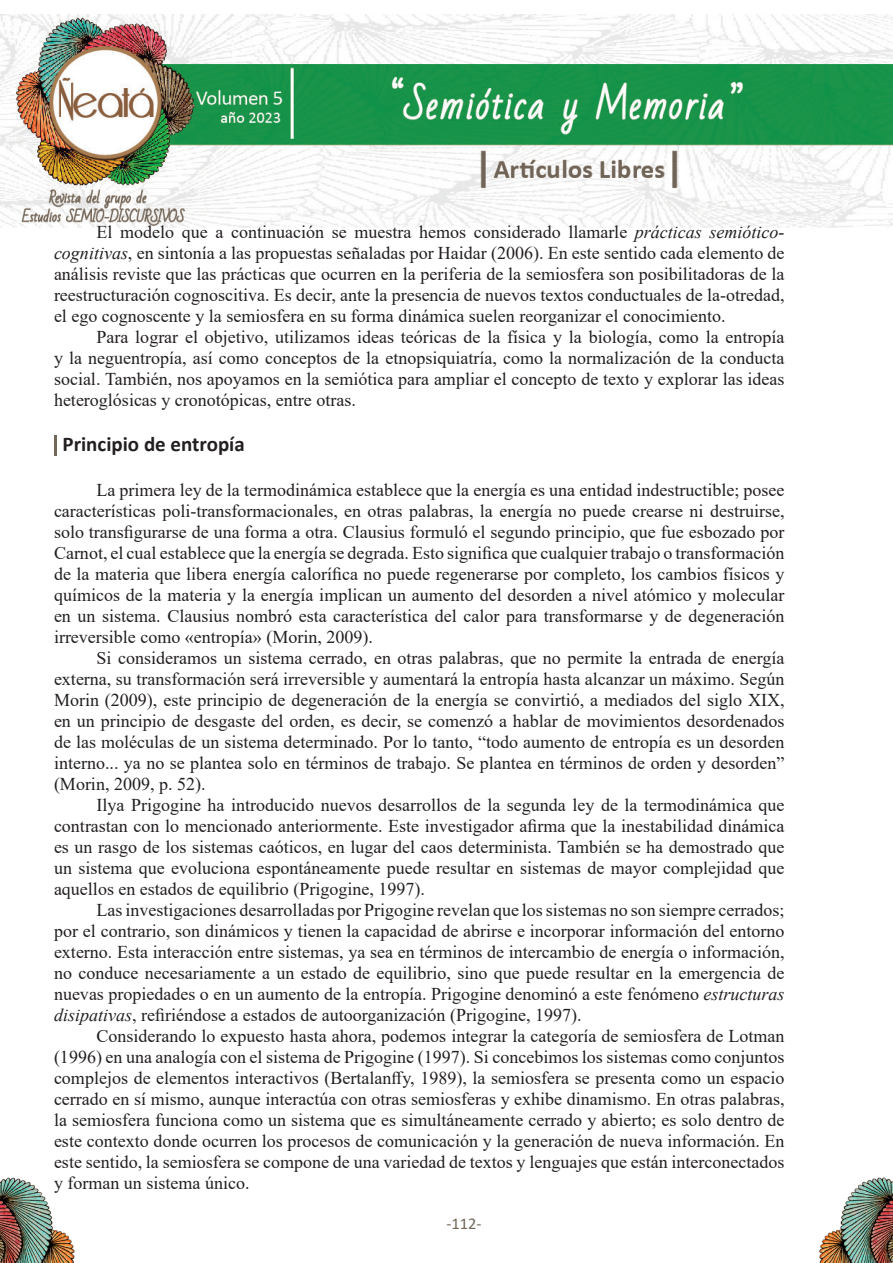
<style>
.page{position:relative;width:893px;height:1263px;background:#fff}
.page>*{position:absolute;margin:0;border:0;box-sizing:border-box;transform-origin:0 0}
.sub-titulos{font:700 21px "Calibri";color:#231f20}
.parrafo_general{font:18px/21px "Times New Roman";color:#231f20;text-align:justify}
.t1{font:16.5px "Calibri";color:#72685a}
.s1{font-style:italic}
</style>
<div class="page">
<img style="left:819px;top:1178px;width:74px;height:85px">
<img style="left:0;top:1178px;width:75px;height:85px">
<img style="left:0;top:15px;width:893px;height:212px">
<hr style="left:54px;top:435px;width:3px;height:20px;background:#72685a">
<p class="parrafo_general" style="left:54px;top:221px;width:732px;text-indent:43px">El modelo que a continuación se muestra hemos considerado llamarle <span class="s1">prácticas semiótico&shy;cognitivas</span>, en sintonía a las propuestas señaladas por Haidar (2006). En este sentido cada elemento de análisis reviste que las prácticas que ocurren en la periferia de la semiosfera son posibilitadoras de la reestructuración cognoscitiva. Es decir, ante la presencia de nuevos textos conductuales de la-otredad, el ego cognoscente y la semiosfera en su forma dinámica suelen reorganizar el conocimiento.</p>
<p class="parrafo_general" style="left:54px;top:326px;width:732px;text-indent:43px">Para lograr el objetivo, utilizamos ideas teóricas de la física y la biología, como la entropía y la neguentropía, así como conceptos de la etnopsiquiatría, como la normalización de la conducta social. También, nos apoyamos en la semiótica para ampliar el concepto de texto y explorar las ideas heteroglósicas y cronotópicas, entre otras.</p>
<p class="sub-titulos" style="left:63px;top:429px;width:184px">Principio de entropía</p>
<p class="parrafo_general" style="left:54px;top:479px;width:732px;text-indent:43px">La primera ley de la termodinámica establece que la energía es una entidad indestructible; posee características poli-transformacionales, en otras palabras, la energía no puede crearse ni destruirse, solo transfigurarse de una forma a otra. Clausius formuló el segundo principio, que fue esbozado por Carnot, el cual establece que la energía se degrada. Esto significa que cualquier trabajo o transformación de la materia que libera energía calorífica no puede regenerarse por completo, los cambios físicos y químicos de la materia y la energía implican un aumento del desorden a nivel atómico y molecular en un sistema. Clausius nombró esta característica del calor para transformarse y de degeneración irreversible como «entropía» (Morin, 2009).</p>
<p class="parrafo_general" style="left:54px;top:647px;width:732px;text-indent:43px">Si consideramos un sistema cerrado, en otras palabras, que no permite la entrada de energía externa, su transformación será irreversible y aumentará la entropía hasta alcanzar un máximo. Según Morin (2009), este principio de degeneración de la energía se convirtió, a mediados del siglo XIX, en un principio de desgaste del orden, es decir, se comenzó a hablar de movimientos desordenados de las moléculas de un sistema determinado. Por lo tanto, “todo aumento de entropía es un desorden interno... ya no se plantea solo en términos de trabajo. Se plantea en términos de orden y desorden” (Morin, 2009, p. 52).</p>
<p class="parrafo_general" style="left:54px;top:794px;width:732px;text-indent:43px">Ilya Prigogine ha introducido nuevos desarrollos de la segunda ley de la termodinámica que contrastan con lo mencionado anteriormente. Este investigador afirma que la inestabilidad dinámica es un rasgo de los sistemas caóticos, en lugar del caos determinista. También se ha demostrado que un sistema que evoluciona espontáneamente puede resultar en sistemas de mayor complejidad que aquellos en estados de equilibrio (Prigogine, 1997).</p>
<p class="parrafo_general" style="left:54px;top:899px;width:732px;text-indent:43px">Las investigaciones desarrolladas por Prigogine revelan que los sistemas no son siempre cerrados; por el contrario, son dinámicos y tienen la capacidad de abrirse e incorporar información del entorno externo. Esta interacción entre sistemas, ya sea en términos de intercambio de energía o información, no conduce necesariamente a un estado de equilibrio, sino que puede resultar en la emergencia de nuevas propiedades o en un aumento de la entropía. Prigogine denominó a este fenómeno <span class="s1">estructuras disipativas</span>, refiriéndose a estados de autoorganización (Prigogine, 1997).</p>
<p class="parrafo_general" style="left:54px;top:1025px;width:732px;text-indent:43px">Considerando lo expuesto hasta ahora, podemos integrar la categoría de semiosfera de Lotman (1996) en una analogía con el sistema de Prigogine (1997). Si concebimos los sistemas como conjuntos complejos de elementos interactivos (Bertalanffy, 1989), la semiosfera se presenta como un espacio cerrado en sí mismo, aunque interactúa con otras semiosferas y exhibe dinamismo. En otras palabras, la semiosfera funciona como un sistema que es simultáneamente cerrado y abierto; es solo dentro de este contexto donde ocurren los procesos de comunicación y la generación de nueva información. En este sentido, la semiosfera se compone de una variedad de textos y lenguajes que están interconectados y forman un sistema único.</p>
<p class="t1" style="left:446px;top:1212px;width:37px">-112-</p>
</div>
